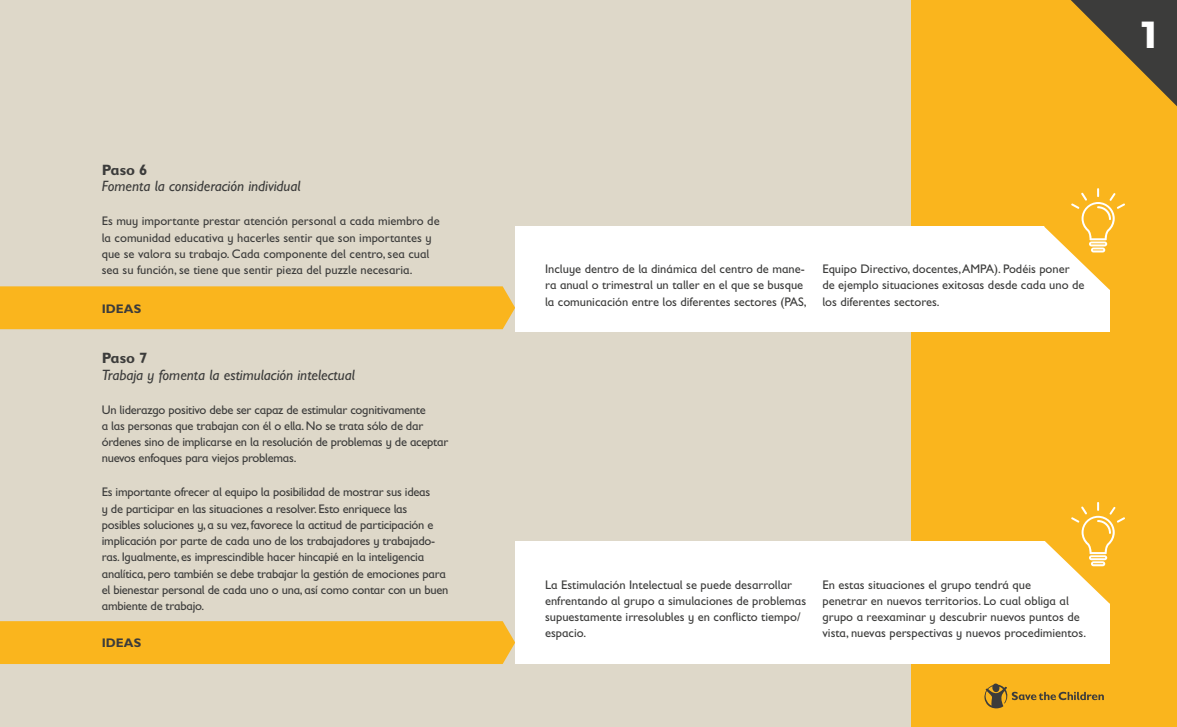
<style>
.page{position:relative;width:1177px;height:727px;background:#fff}
.page>*{position:absolute;margin:0;border:0;box-sizing:border-box;transform-origin:0 0}
.t1{font:700 37.5px "Montserrat";color:#fff}
.t2{font:italic 15px "Gill Sans Infant Std";color:#3c3c3b}
.t3{font:700 15px "Gill Sans Infant Std";color:#3c3c3b}
.t4{font:12.5px/16.2px "Gill Sans Infant Std";color:#3c3c3b}
.t5{font:12.5px/16.2px "Gill Sans Infant Std";letter-spacing:-.02em;color:#3c3c3b}
.t6{font:700 12.5px "Gill Sans Infant Std";color:#3c3c3b}
</style>
<div class="page">
<div style="left:0;top:0;width:1176px;height:726px;background:#ded8c9"></div>
<div style="left:911px;top:0;width:265px;height:726px;background:#fab51d"></div>
<div style="left:0;top:286px;width:515px;height:43px;background:#fab51d"></div>
<div style="left:0;top:621px;width:515px;height:42px;background:#fab51d"></div>
<svg style="left:984px;top:683px;width:119px;height:25px"></svg>
<div style="left:515px;top:226px;width:594px;height:105px;background:#fff"></div>
<div style="left:515px;top:541px;width:594px;height:122px;background:#fff"></div>
<svg style="left:1044px;top:188px;width:81px;height:102px"></svg>
<svg style="left:1045px;top:502px;width:80px;height:101px"></svg>
<svg style="left:1071px;top:0;width:105px;height:105px"></svg>
<p class="t3" style="left:102px;top:161px;width:47px">Paso 6</p>
<p class="t2" style="left:102px;top:177px;width:200px">Fomenta la consideración individual</p>
<p class="t4" style="left:102px;top:213px;width:339px">Es muy importante prestar atención personal a cada miembro de la comunidad educativa y hacerles sentir que son importantes y que se valora su trabajo. Cada componente del centro, sea cual sea su función, se tiene que sentir pieza del puzzle necesaria.</p>
<p class="t6" style="left:102px;top:301px;width:41px">IDEAS</p>
<p class="t3" style="left:102px;top:349px;width:47px">Paso 7</p>
<p class="t2" style="left:102px;top:366px;width:255px">Trabaja y fomenta la estimulación intelectual</p>
<p class="t5" style="left:102px;top:401px;width:348px">Un liderazgo positivo debe ser capaz de estimular cognitivamente<br>a las personas que trabajan con él o ella. No se trata sólo de dar órdenes sino de implicarse en la resolución de problemas y de aceptar nuevos enfoques para viejos problemas.</p>
<p class="t5" style="left:102px;top:484px;width:348px">Es importante ofrecer al equipo la posibilidad de mostrar sus ideas<br>y de participar en las situaciones a resolver. Esto enriquece las posibles soluciones y, a su vez, favorece la actitud de participación e implicación por parte de cada uno de los trabajadores y trabajado&shy;ras. Igualmente, es imprescindible hacer hincapié en la inteligencia analítica, pero también se debe trabajar la gestión de emociones para el bienestar personal de cada uno o una, así como contar con un buen ambiente de trabajo.</p>
<p class="t6" style="left:102px;top:635px;width:41px">IDEAS</p>
<h1 class="t1" style="left:1142px;top:5px;width:17px">1</h1>
<p class="t4" style="left:545px;top:260px;width:263px">Incluye dentro de la dinámica del centro de mane&shy;ra anual o trimestral un taller en el que se busque la comunicación entre los diferentes sectores (PAS,</p>
<p class="t4" style="left:822px;top:260px;width:263px">Equipo Directivo, docentes, AMPA). Podéis poner de ejemplo situaciones exitosas desde cada uno de los diferentes sectores.</p>
<p class="t4" style="left:545px;top:576px;width:262px">La Estimulación Intelectual se puede desarrollar enfrentando al grupo a simulaciones de problemas supuestamente irresolubles y en conflicto tiempo/ espacio.</p>
<p class="t4" style="left:822px;top:576px;width:265px">En estas situaciones el grupo tendrá que<br>penetrar en nuevos territorios. Lo cual obliga al grupo a reexaminar y descubrir nuevos puntos de vista, nuevas perspectivas y nuevos procedimientos.</p>
</div>
